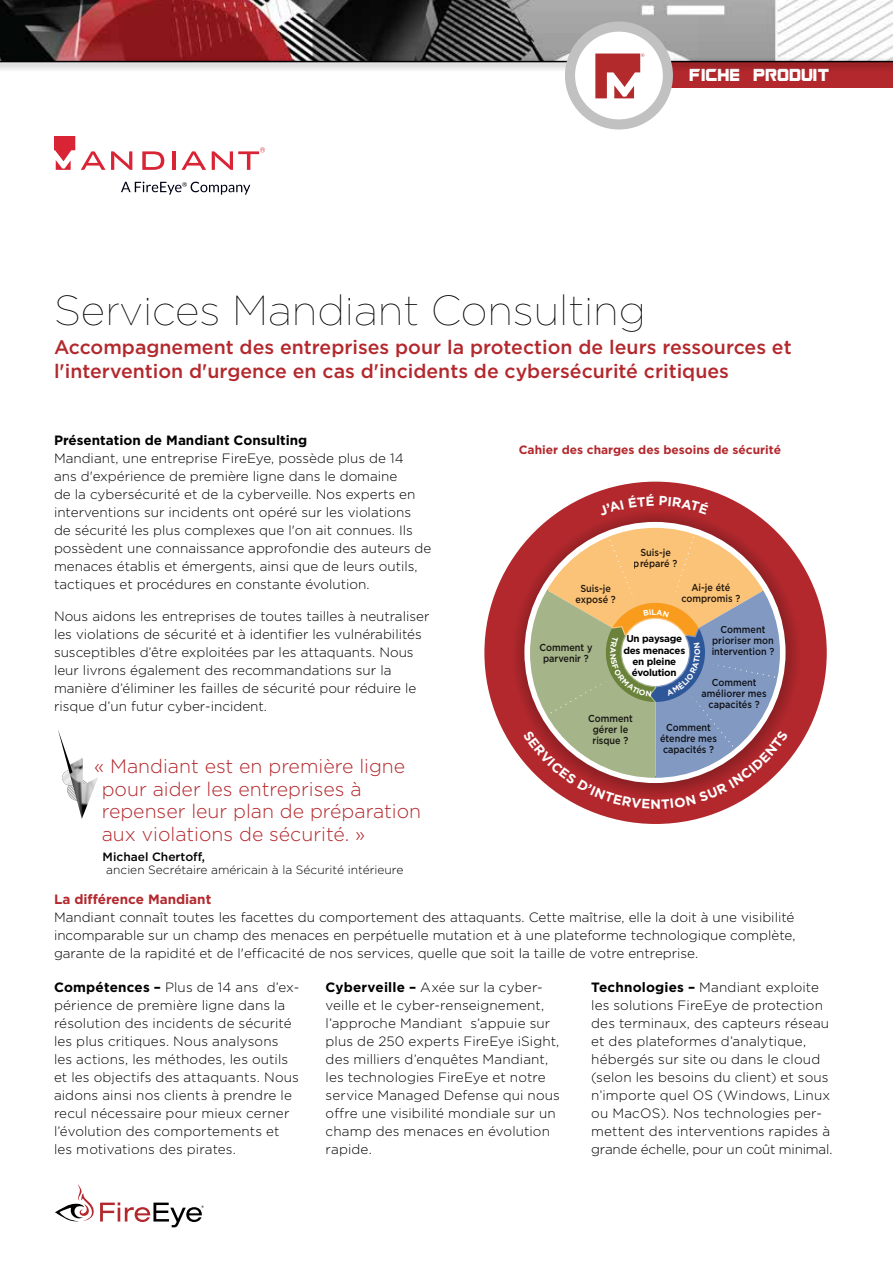
<style>
.page{position:relative;width:893px;height:1263px;background:#fff}
.page>*{position:absolute;margin:0;border:0;box-sizing:border-box;transform-origin:0 0}
.t1{font:100 42px "Gotham";color:#000}
.t2{font:500 19.5px/24px "Gotham";color:#b3282d}
.t3{font:300 19.5px/22.5px "Gotham";color:#b3282d}
.t4{font:300 13.5px/18px "Gotham";color:#000}
.t5{font:700 13.5px "Gotham";color:#000}
.t6{font:700 13.5px "Gotham";color:#b3282d}
.t7{font:12.15px "Guardians";color:#fff}
.t8{font:300 12px "Gotham";color:#000}
.t9{font:700 12px "Gotham";color:#b3282d}
.t10{font:500 12px "Gotham";color:#000}
.t11{font:500 10.2px/11.1px "Gotham";color:#231f20;text-align:center;scale:.9 1}
.t12{font:700 9.9px/11.4px "Gotham";letter-spacing:-.025em;color:#000;text-align:center}
.s1{font-weight:700}
</style>
<div class="page">
<img style="left:0;top:0;width:893px;height:57px">
<div style="left:614px;top:62px;width:279px;height:26px;background:#b3282d"></div>
<div style="left:0;top:57px;width:893px;height:15px;background:#000;opacity:.75"></div>
<hr style="left:0;top:61px;width:893px;height:1px;background:#000">
<div style="left:565px;top:22px;width:108px;height:108px;background:#c2c1c1;border-radius:50%"></div>
<div style="left:575px;top:32px;width:88px;height:87px;background:#fff;border-radius:50%"></div>
<svg style="left:595px;top:54px;width:49px;height:44px"></svg>
<svg style="left:55px;top:1184px;width:39px;height:38px"></svg>
<svg style="left:100px;top:1202px;width:104px;height:25px"></svg>
<svg style="left:81px;top:151px;width:51px;height:19px"></svg>
<svg style="left:142px;top:151px;width:22px;height:19px"></svg>
<hr style="left:172px;top:151px;width:4px;height:19px;background:#d82435">
<svg style="left:181px;top:151px;width:25px;height:19px"></svg>
<svg style="left:54px;top:136px;width:21px;height:34px"></svg>
<svg style="left:212px;top:147px;width:53px;height:23px"></svg>
<svg style="left:121px;top:182px;width:129px;height:13px"></svg>
<img style="left:77px;top:777px;width:21px;height:42px">
<svg style="left:58px;top:730px;width:31px;height:71px"></svg>
<svg style="left:484px;top:482px;width:343px;height:342px;background:#b22a2f"></svg>
<svg style="left:511px;top:493px;width:278px;height:316px"></svg>
<p class="t7" style="left:690px;top:67px;width:142px">FICHE PRODUIT</p>
<h1 class="t1" style="left:54px;top:284px;width:593px">Services Mandiant Consulting</h1>
<h2 class="t2" style="left:54px;top:335px;width:739px">Accompagnement des entreprises pour la protection de leurs ressources et l'intervention d'urgence en cas d'incidents de cybersécurité critiques</h2>
<p class="t5" style="left:54px;top:431px;width:255px">Présentation de Mandiant Consulting</p>
<p class="t4" style="left:54px;top:449px;width:379px">Mandiant, une entreprise FireEye, possède plus de 14<br>ans d'expérience de première ligne dans le domaine<br>de la cybersécurité et de la cyberveille. Nos experts en interventions sur incidents ont opéré sur les violations<br>de sécurité les plus complexes que l'on ait connues. Ils possèdent une connaissance approfondie des auteurs de menaces établis et émergents, ainsi que de leurs outils, tactiques et procédures en constante évolution.</p>
<p class="t4" style="left:54px;top:606px;width:377px">Nous aidons les entreprises de toutes tailles à neutraliser les violations de sécurité et à identifier les vulnérabilités susceptibles d’être exploitées par les attaquants. Nous leur livrons également des recommandations sur la manière d’éliminer les failles de sécurité pour réduire le risque d’un futur cyber-incident.</p>
<h2 class="t3" style="left:102px;top:755px;width:321px;text-indent:-8px">« Mandiant est en première ligne pour aider les entreprises à repenser leur plan de préparation aux violations de sécurité. »</h2>
<p class="t10" style="left:103px;top:849px;width:104px">Michael Chertoff,</p>
<p class="t8" style="left:106px;top:862px;width:299px">ancien Secrétaire américain à la Sécurité intérieure</p>
<p class="t9" style="left:519px;top:442px;width:264px">Cahier des charges des besoins de sécurité</p>
<p class="t11" style="left:634px;top:546px;width:50px">Suis-je préparé ?</p>
<p class="t11" style="left:575px;top:583px;width:46px">Suis-je exposé ?</p>
<p class="t11" style="left:681px;top:581px;width:67px">Ai-je été compromis ?</p>
<p class="t11" style="left:539px;top:641px;width:60px">Comment y parvenir ?</p>
<p class="t12" style="left:623px;top:633px;width:63px">Un paysage des menaces en pleine évolution</p>
<p class="t11" style="left:711px;top:624px;width:72px">Comment prioriser mon intervention ?</p>
<p class="t11" style="left:702px;top:677px;width:74px">Comment améliorer mes capacités ?</p>
<p class="t11" style="left:588px;top:712px;width:51px">Comment gérer le risque ?</p>
<p class="t11" style="left:660px;top:722px;width:65px">Comment étendre mes capacités ?</p>
<p class="t6" style="left:54px;top:890px;width:159px">La différence Mandiant</p>
<p class="t4" style="left:54px;top:907px;width:743px;text-align:justify">Mandiant connaît toutes les facettes du comportement des attaquants. Cette maîtrise, elle la doit à une visibilité incomparable sur un champ des menaces en perpétuelle mutation et à une plateforme technologique complète, garante de la rapidité et de l'efficacité de nos services, quelle que soit la taille de votre entreprise.</p>
<p class="t4" style="left:54px;top:978px;width:247px"><span class="s1">Compétences –</span> Plus de 14 ans d’ex&shy;périence de première ligne dans la résolution des incidents de sécurité les plus critiques. Nous analysons les actions, les méthodes, les outils et les objectifs des attaquants. Nous aidons ainsi nos clients à prendre le recul nécessaire pour mieux cerner l’évolution des comportements et les motivations des pirates.</p>
<p class="t4" style="left:326px;top:978px;width:236px"><span class="s1">Cyberveille –</span> Axée sur la cyber&shy;veille et le cyber-renseignement, l’approche Mandiant s’appuie sur plus de 250 experts FireEye iSight, des milliers d’enquêtes Mandiant, les technologies FireEye et notre service Managed Defense qui nous offre une visibilité mondiale sur un champ des menaces en évolution rapide.</p>
<p class="t4" style="left:591px;top:978px;width:243px"><span class="s1">Technologies –</span> Mandiant exploite les solutions FireEye de protection des terminaux, des capteurs réseau et des plateformes d’analytique, hébergés sur site ou dans le cloud (selon les besoins du client) et sous n’importe quel OS (Windows, Linux ou MacOS). Nos technologies per&shy;mettent des interventions rapides à grande échelle, pour un coût minimal.</p>
</div>
